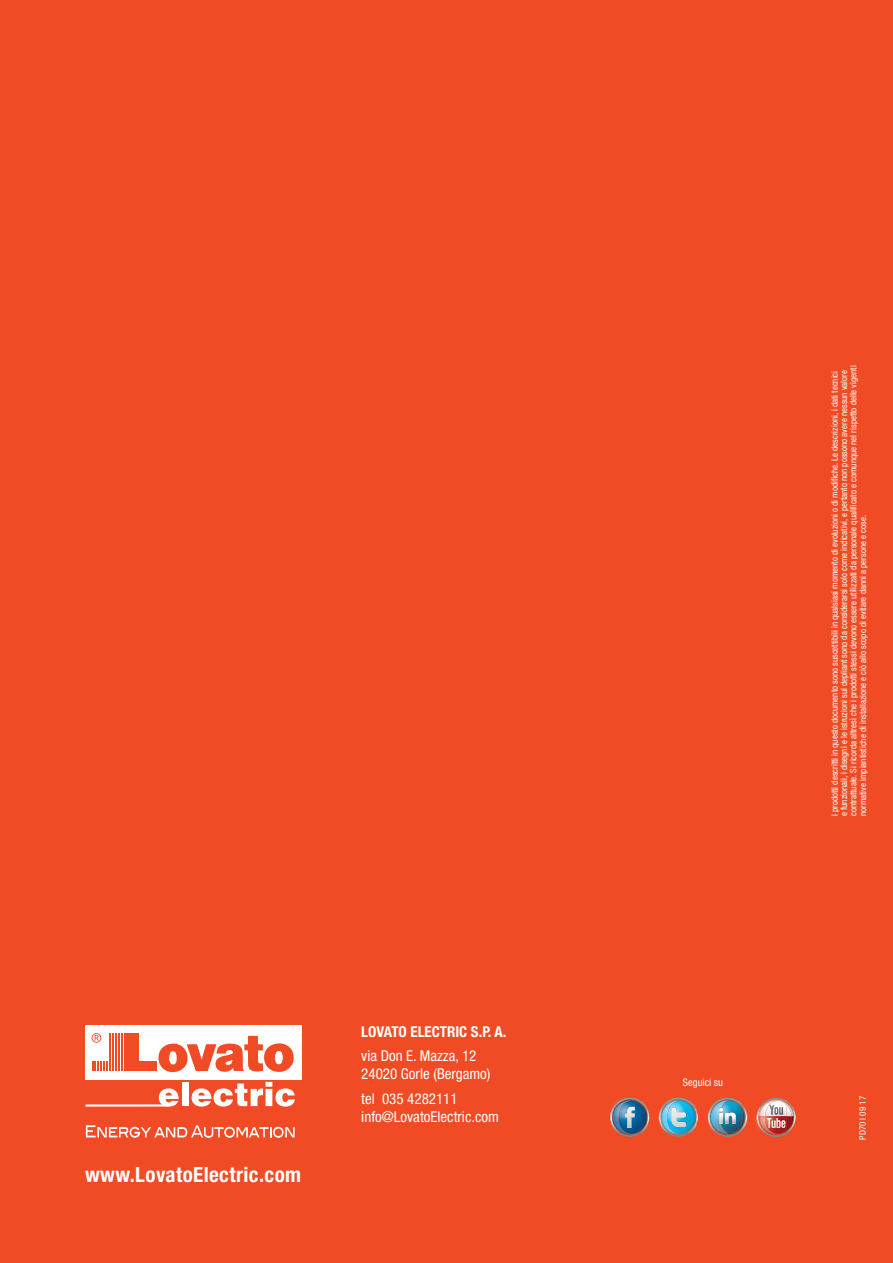
<style>
.page{position:relative;width:893px;height:1263px;background:#f04b24}
.page>*{position:absolute;margin:0;border:0;box-sizing:border-box;transform-origin:0 0}
.t1{font:700 condensed 21px "Helvetica Neue LT";letter-spacing:.02em;color:#fff}
.t2{font:condensed 15px/18px "Helvetica Neue LT";color:#fff}
.t3{font:700 condensed 15px "Helvetica Neue LT";color:#fff}
.t4{font:condensed 10.5px "Helvetica Neue LT";color:#fff}
.t5{font:condensed 9px/9.4px "Helvetica Neue LT";color:#fff}
</style>
<div class="page">
<div style="left:85px;top:1025px;width:216px;height:54px;background:#fff"></div>
<svg style="left:159px;top:1088px;width:20px;height:19px"></svg>
<div style="left:182px;top:1082px;width:7px;height:24px;background:#fff"></div>
<svg style="left:192px;top:1082px;width:103px;height:25px"></svg>
<hr style="left:85px;top:1104px;width:84px;height:3px;background:#fff">
<svg style="left:92px;top:1062px;width:16px;height:9px"></svg>
<hr style="left:109px;top:1033px;width:2px;height:38px;background:#f04b24">
<hr style="left:112px;top:1033px;width:2px;height:38px;background:#f04b24">
<hr style="left:115px;top:1033px;width:2px;height:38px;background:#f04b24">
<hr style="left:118px;top:1033px;width:2px;height:38px;background:#f04b24">
<hr style="left:121px;top:1033px;width:2px;height:38px;background:#f04b24">
<div style="left:124px;top:1033px;width:15px;height:38px;background:#f04b24"></div>
<div style="left:124px;top:1062px;width:33px;height:9px;background:#f04b24"></div>
<svg style="left:92px;top:1033px;width:9px;height:10px"></svg>
<svg style="left:158px;top:1036px;width:136px;height:37px"></svg>
<svg style="left:86px;top:1125px;width:209px;height:13px"></svg>
<img style="left:707px;top:1098px;width:17px;height:28px">
<img style="left:710px;top:1099px;width:27px;height:1px">
<svg style="left:710px;top:1100px;width:37px;height:37px"></svg>
<img style="left:756px;top:1110px;width:29px;height:27px">
<img style="left:758px;top:1108px;width:1px;height:27px">
<img style="left:759px;top:1100px;width:16px;height:35px">
<img style="left:775px;top:1134px;width:12px;height:1px">
<img style="left:759px;top:1101px;width:8px;height:33px">
<svg style="left:767px;top:1098px;width:29px;height:36px"></svg>
<img style="left:659px;top:1098px;width:16px;height:26px">
<img style="left:660px;top:1099px;width:28px;height:27px">
<img style="left:661px;top:1100px;width:6px;height:28px">
<img style="left:662px;top:1101px;width:5px;height:32px">
<svg style="left:667px;top:1100px;width:31px;height:37px"></svg>
<img style="left:610px;top:1098px;width:16px;height:27px">
<img style="left:612px;top:1099px;width:27px;height:28px">
<img style="left:613px;top:1101px;width:6px;height:33px">
<svg style="left:619px;top:1100px;width:30px;height:37px"></svg>
<p class="t5" style="left:830px;top:816px;width:452px;rotate:-90deg">I prodotti descritti in questo documento sono suscettibili in qualsiasi momento di evoluzioni o di modifiche. Le descrizioni, i dati tecnici e funzionali, i disegni e le istruzioni sul depliant sono da considerarsi solo come indicativi, e pertanto non possono avere nessun valore contrattuale. Si ricorda altresì che i prodotti stessi devono essere utilizzati da personale qualificato e comunque nel rispetto delle vigenti normative impiantistiche di installazione e ciò allo scopo di evitare danni a persone e cose.</p>
<h1 class="t1" style="left:85px;top:1167px;width:218px">www.LovatoElectric.com</h1>
<h2 class="t3" style="left:361px;top:1026px;width:147px">LOVATO ELECTRIC S.P. A.</h2>
<h2 class="t2" style="left:361px;top:1048px;width:131px">via Don E. Mazza, 12<br>24020 Gorle (Bergamo)</h2>
<h2 class="t2" style="left:361px;top:1091px;width:139px">tel 035 4282111 info@LovatoElectric.com</h2>
<p class="t5" style="left:858px;top:1140px;width:45px;rotate:-90deg">PD70 I 09 17</p>
<p class="t4" style="left:683px;top:1079px;width:42px">Seguici su</p>
</div>
